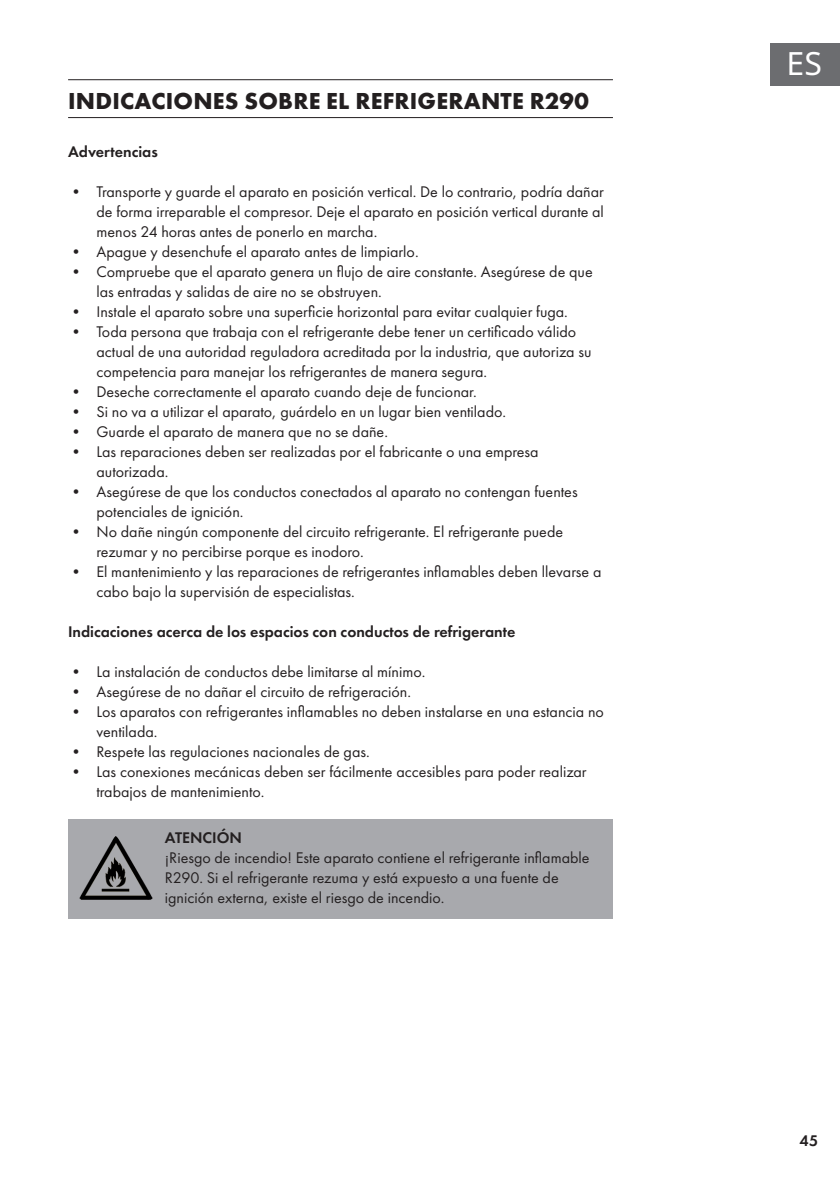
<style>
.page{position:relative;width:840px;height:1191px;background:#fff}
.page>*{position:absolute;margin:0;border:0;box-sizing:border-box;transform-origin:0 0}
.t1{font:32px "Noto Sans";color:#fff}
.t2{font:700 24px "Futura PTW08";letter-spacing:.01em;color:#231f20}
.t3{font:16px/20px "Futura PTW08";color:#231f20}
.t4{font:600 16px "Futura PTW08";color:#231f20}
</style>
<div class="page">
<div style="left:770px;top:43px;width:69px;height:42px;background:#6c6d70"></div>
<hr style="left:68px;top:79px;width:544px;height:1px;background:#231f20">
<hr style="left:68px;top:117px;width:544px;height:1px;background:#231f20">
<div style="left:68px;top:819px;width:544px;height:99px;background:#a8a9ad"></div>
<img style="left:79px;top:836px;width:74px;height:63px">
<h2 class="t2" style="left:68px;top:85px;width:522px">INDICACIONES SOBRE EL REFRIGERANTE R290</h2>
<p class="t4" style="left:68px;top:142px;width:91px">Advertencias</p>
<p class="t3" style="left:96px;top:181px;width:508px;text-align:justify;text-indent:-28px">• Transporte y guarde el aparato en posición vertical. De lo contrario, podría dañar de forma irreparable el compresor. Deje el aparato en posición vertical durante al menos 24 horas antes de ponerlo en marcha.</p>
<p class="t3" style="left:68px;top:241px;width:352px">• Apague y desenchufe el aparato antes de limpiarlo.</p>
<p class="t3" style="left:96px;top:261px;width:497px;text-indent:-28px">• Compruebe que el aparato genera un flujo de aire constante. Asegúrese de que las entradas y salidas de aire no se obstruyen.</p>
<p class="t3" style="left:68px;top:301px;width:501px">• Instale el aparato sobre una superficie horizontal para evitar cualquier fuga.</p>
<p class="t3" style="left:96px;top:321px;width:496px;text-indent:-28px">• Toda persona que trabaja con el refrigerante debe tener un certificado válido actual de una autoridad reguladora acreditada por la industria, que autoriza su competencia para manejar los refrigerantes de manera segura.</p>
<p class="t3" style="left:68px;top:381px;width:410px">• Deseche correctamente el aparato cuando deje de funcionar.</p>
<p class="t3" style="left:68px;top:401px;width:439px">• Si no va a utilizar el aparato, guárdelo en un lugar bien ventilado.</p>
<p class="t3" style="left:68px;top:421px;width:321px">• Guarde el aparato de manera que no se dañe.</p>
<p class="t3" style="left:96px;top:441px;width:443px;text-indent:-28px">• Las reparaciones deben ser realizadas por el fabricante o una empresa autorizada.</p>
<p class="t3" style="left:96px;top:481px;width:482px;text-indent:-28px">• Asegúrese de que los conductos conectados al aparato no contengan fuentes potenciales de ignición.</p>
<p class="t3" style="left:96px;top:521px;width:468px;text-indent:-28px">• No dañe ningún componente del circuito refrigerante. El refrigerante puede rezumar y no percibirse porque es inodoro.</p>
<p class="t3" style="left:96px;top:561px;width:506px;text-indent:-28px">• El mantenimiento y las reparaciones de refrigerantes inflamables deben llevarse a cabo bajo la supervisión de especialistas.</p>
<p class="t4" style="left:68px;top:622px;width:448px">Indicaciones acerca de los espacios con conductos de refrigerante</p>
<p class="t3" style="left:68px;top:661px;width:359px">• La instalación de conductos debe limitarse al mínimo.</p>
<p class="t3" style="left:68px;top:681px;width:344px">• Asegúrese de no dañar el circuito de refrigeración.</p>
<p class="t3" style="left:96px;top:701px;width:508px;text-indent:-28px">• Los aparatos con refrigerantes inflamables no deben instalarse en una estancia no ventilada.</p>
<p class="t3" style="left:68px;top:741px;width:303px">• Respete las regulaciones nacionales de gas.</p>
<p class="t3" style="left:96px;top:761px;width:491px;text-indent:-28px">• Las conexiones mecánicas deben ser fácilmente accesibles para poder realizar trabajos de mantenimiento.</p>
<p class="t4" style="left:165px;top:827px;width:79px">ATENCIÓN</p>
<p class="t3" style="left:165px;top:847px;width:426px">¡Riesgo de incendio! Este aparato contiene el refrigerante inflamable<br>R290. Si el refrigerante rezuma y está expuesto a una fuente de ignición externa, existe el riesgo de incendio.</p>
<h1 class="t1" style="left:786px;top:41px;width:37px">ES</h1>
<p class="t4" style="left:799px;top:1130px;width:20px">45</p>
</div>
